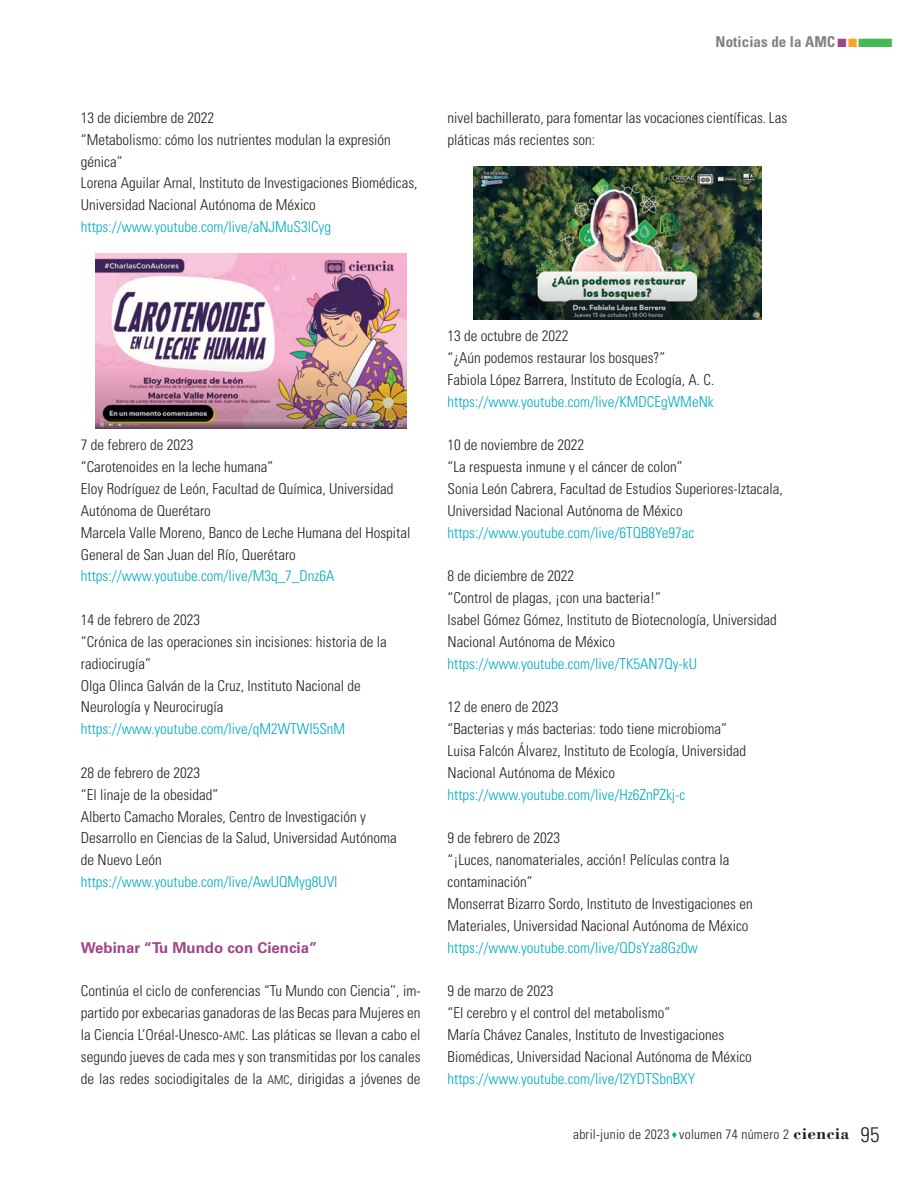
<style>
.page{position:relative;width:915px;height:1191px;background:#fff}
.page>*{position:absolute;margin:0;border:0;box-sizing:border-box;transform-origin:0 0}
._02_Noticias_Normal{font:300 condensed 15px/21.9px "Univers LT Std";color:#231f20}
._01_Tit_Noticia{font:700 15px "Univers LT Std";color:#a1458a}
.t1{font:700 condensed 15px "Univers LT Std";letter-spacing:.005em;color:#808285}
.t2{font:300 condensed 13.5px "Univers LT Std";letter-spacing:.02em;color:#231f20}
.s1{color:#00abc3}
.s2{color:#a1458a}
.s3{color:#f9a31e}
.s4{color:#46b857}
.s5{font-size:12px}
.s6{color:#00a99b}
.s7{font-family:"Bodoni Std";font-weight:700;font-stretch:normal;font-size:17.25px}
.s8{font-size:21px}
</style>
<div class="page">
<img style="left:473px;top:167px;width:288px;height:152px">
<img style="left:95px;top:254px;width:311px;height:174px">
<p class="_02_Noticias_Normal" style="left:81px;top:107px;width:338px">13 de diciembre de 2022<br>“Metabolismo: cómo los nutrientes modulan la expresión génica”<br>Lorena Aguilar Arnal, Instituto de Investigaciones Biomédicas, Universidad Nacional Autónoma de México <span class="s1">https://www.youtube.com/live/aNJMuS3lCyg</span></p>
<p class="t1" style="left:715px;top:32px;width:179px">Noticias de la AMC <span class="s2">■</span><span class="s3">■</span><span class="s4">■</span></p>
<p class="_02_Noticias_Normal" style="left:447px;top:107px;width:341px">nivel bachillerato, para fomentar las vocaciones científicas. Las pláticas más recientes son:</p>
<p class="_02_Noticias_Normal" style="left:81px;top:434px;width:331px">7 de febrero de 2023<br>“Carotenoides en la leche humana”<br>Eloy Rodríguez de León, Facultad de Química, Universidad Autónoma de Querétaro<br>Marcela Valle Moreno, Banco de Leche Humana del Hospital General de San Juan del Río, Querétaro <span class="s1">https://www.youtube.com/live/M3q_7_Dnz6A</span></p>
<p class="_02_Noticias_Normal" style="left:81px;top:609px;width:307px">14 de febrero de 2023<br>“Crónica de las operaciones sin incisiones: historia de la radiocirugía”<br>Olga Olinca Galván de la Cruz, Instituto Nacional de Neurología y Neurocirugía <span class="s1">https://www.youtube.com/live/qM2WTWI5SnM</span></p>
<p class="_02_Noticias_Normal" style="left:81px;top:761px;width:317px">28 de febrero de 2023<br>“El linaje de la obesidad”<br>Alberto Camacho Morales, Centro de Investigación y Desarrollo en Ciencias de la Salud, Universidad Autónoma de Nuevo León <span class="s1">https://www.youtube.com/live/AwUQMyg8UVI</span></p>
<p class="_01_Tit_Noticia" style="left:81px;top:938px;width:238px">Webinar “Tu Mundo con Ciencia”</p>
<p class="_02_Noticias_Normal" style="left:81px;top:980px;width:341px;text-align:justify">Continúa el ciclo de conferencias “Tu Mundo con Ciencia’’, im&shy;partido por exbecarias ganadoras de las Becas para Mujeres en la Ciencia L’Oréal-Unesco-<span class="s5">AMC</span>. Las pláticas se llevan a cabo el segundo jueves de cada mes y son transmitidas por los canales de las redes sociodigitales de la <span class="s5">AMC</span>, dirigidas a jóvenes de</p>
<p class="_02_Noticias_Normal" style="left:447px;top:325px;width:268px">13 de octubre de 2022<br>“¿Aún podemos restaurar los bosques?”<br>Fabiola López Barrera, Instituto de Ecología, A. C. <span class="s1">https://www.youtube.com/live/KMDCEgWMeNk</span></p>
<p class="_02_Noticias_Normal" style="left:447px;top:434px;width:336px">10 de noviembre de 2022<br>“La respuesta inmune y el cáncer de colon”<br>Sonia León Cabrera, Facultad de Estudios Superiores-Iztacala, Universidad Nacional Autónoma de México <span class="s1">https://www.youtube.com/live/6TQB8Ye97ac</span></p>
<p class="_02_Noticias_Normal" style="left:447px;top:565px;width:128px">8 de diciembre de 2022</p>
<p class="_02_Noticias_Normal" style="left:447px;top:587px;width:330px">“Control de plagas, ¡con una bacteria!”<br>Isabel Gómez Gómez, Instituto de Biotecnología, Universidad Nacional Autónoma de México <span class="s1">https://www.youtube.com/live/TK5AN7Qy-kU</span></p>
<p class="_02_Noticias_Normal" style="left:447px;top:696px;width:300px">12 de enero de 2023<br>“Bacterias y más bacterias: todo tiene microbioma” Luisa Falcón Álvarez, Instituto de Ecología, Universidad Nacional Autónoma de México <span class="s1">https://www.youtube.com/live/Hz6ZnPZkj-c</span></p>
<p class="_02_Noticias_Normal" style="left:447px;top:827px;width:306px">9 de febrero de 2023<br>“¡Luces, nanomateriales, acción! Películas contra la contaminación”<br>Monserrat Bizarro Sordo, Instituto de Investigaciones en Materiales, Universidad Nacional Autónoma de México <span class="s1">https://www.youtube.com/live/QDsYza8Gz0w</span></p>
<p class="_02_Noticias_Normal" style="left:447px;top:980px;width:306px">9 de marzo de 2023<br>“El cerebro y el control del metabolismo”<br>María Chávez Canales, Instituto de Investigaciones Biomédicas, Universidad Nacional Autónoma de México <span class="s1">https://www.youtube.com/live/I2YDTSbnBXY</span></p>
<p class="t2" style="left:573px;top:1126px;width:308px">abril-junio de 2023 <span class="s6">♦</span> volumen 74 número 2 <span class="s7">ciencia</span> <span class="s8">95</span></p>
</div>
